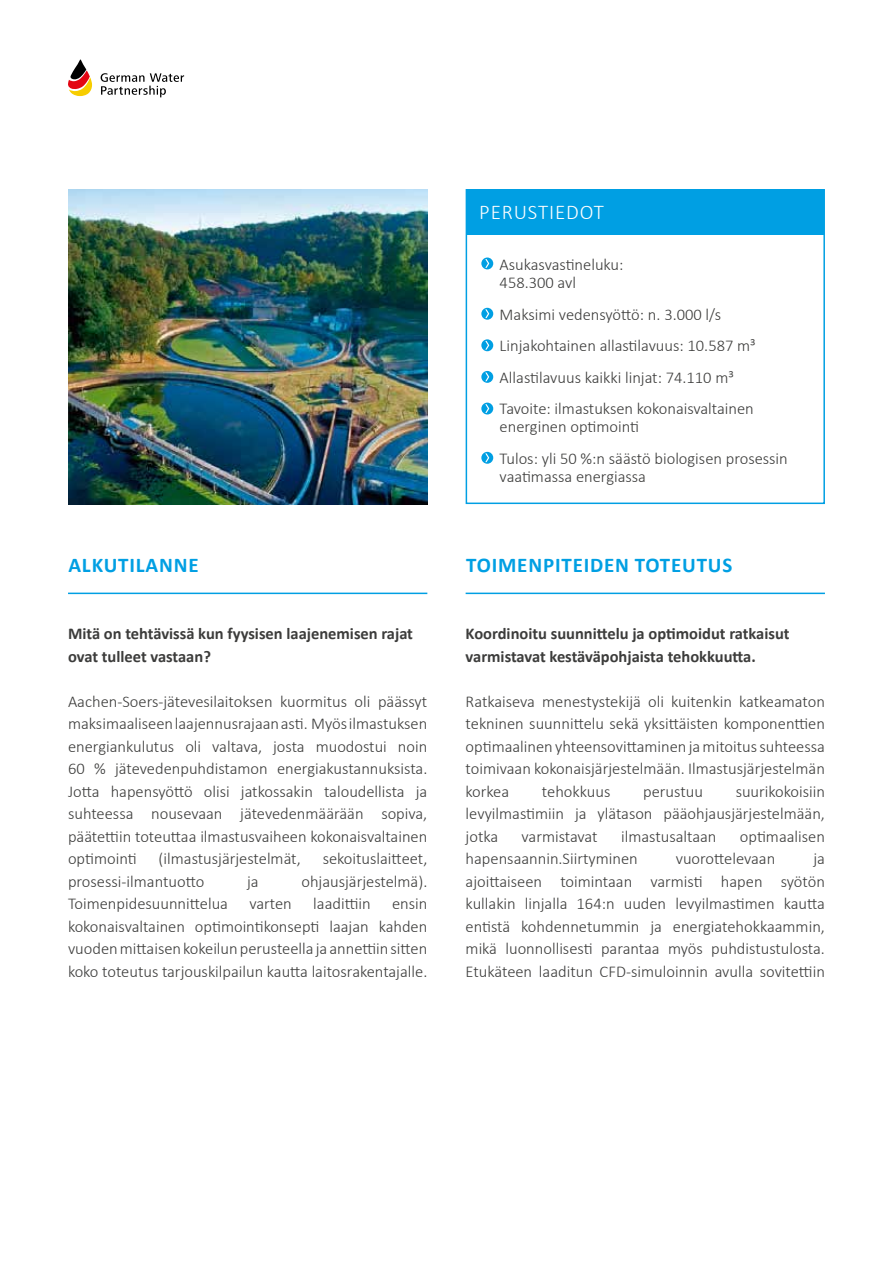
<style>
.page{position:relative;width:893px;height:1263px;background:#fff}
.page>*{position:absolute;margin:0;border:0;box-sizing:border-box;transform-origin:0 0}
.t1{font:700 21px "Calibri";letter-spacing:.04em;color:#009fe3}
.t2{font:300 21px "Calibri";letter-spacing:.04em;color:#fff}
.t3{font:300 16.5px/22.5px "Calibri";color:#3c3c3b;text-align:justify}
.t4{font:700 16.5px/22.5px "Calibri";color:#3c3c3b}
</style>
<div class="page">
<svg style="left:101px;top:73px;width:83px;height:24px"></svg>
<svg style="left:68px;top:60px;width:24px;height:36px"></svg>
<hr style="left:466px;top:593px;width:359px;height:1px;background:#009fe3">
<hr style="left:68px;top:593px;width:359px;height:1px;background:#009fe3">
<div style="left:466px;top:189px;width:359px;height:315px;border:2px solid #009fe3"></div>
<img style="left:68px;top:189px;width:359px;height:315px">
<div style="left:466px;top:189px;width:358px;height:45px;background:#009fe3"></div>
<svg style="left:481px;top:257px;width:12px;height:12px"></svg>
<svg style="left:485px;top:259px;width:4px;height:9px"></svg>
<svg style="left:481px;top:308px;width:12px;height:12px"></svg>
<svg style="left:485px;top:309px;width:4px;height:9px"></svg>
<svg style="left:481px;top:339px;width:12px;height:12px"></svg>
<svg style="left:485px;top:341px;width:4px;height:9px"></svg>
<svg style="left:481px;top:371px;width:12px;height:12px"></svg>
<svg style="left:485px;top:372px;width:4px;height:9px"></svg>
<div style="left:481px;top:403px;width:12px;height:11px;background:#009fe3;border-radius:50%"></div>
<svg style="left:485px;top:404px;width:4px;height:9px"></svg>
<svg style="left:481px;top:452px;width:12px;height:12px"></svg>
<svg style="left:485px;top:453px;width:4px;height:9px"></svg>
<p class="t2" style="left:479px;top:199px;width:126px">PERUSTIEDOT</p>
<p class="t3" style="left:500px;top:255px;width:125px;line-height:18px">Asukasvastineluku:<br>458.300 avl</p>
<p class="t3" style="left:500px;top:298px;width:258px;line-height:31.5px;text-align:left">Maksimi vedensyöttö: n. 3.000 l/s Linjakohtainen allastilavuus: 10.587 m³<br>Allastilavuus kaikki linjat: 74.110 m³<br>Tavoite: ilmastuksen kokonaisvaltainen</p>
<p class="t3" style="left:500px;top:411px;width:290px;line-height:31.5px">energinen optimointi<br>Tulos: yli 50 %:n säästö biologisen prosessin</p>
<p class="t3" style="left:500px;top:465px;width:148px">vaatimassa energiassa</p>
<p class="t1" style="left:68px;top:551px;width:132px">ALKUTILANNE</p>
<p class="t1" style="left:466px;top:551px;width:268px">TOIMENPITEIDEN TOTEUTUS</p>
<p class="t4" style="left:68px;top:622px;width:346px">Mitä on tehtävissä kun fyysisen laajenemisen rajat ovat tulleet vastaan?</p>
<p class="t4" style="left:466px;top:622px;width:325px">Koordinoitu suunnittelu ja optimoidut ratkaisut varmistavat kestäväpohjaista tehokkuutta.</p>
<p class="t3" style="left:68px;top:690px;width:361px">Aachen-Soers-jätevesilaitoksen kuormitus oli päässyt maksimaaliseen laajennusrajaan asti. Myös ilmastuksen energiankulutus oli valtava, josta muodostui noin 60 % jätevedenpuhdistamon energiakustannuksista.<br>Jotta hapensyöttö olisi jatkossakin taloudellista ja suhteessa nousevaan jätevedenmäärään sopiva, päätettiin toteuttaa ilmastusvaiheen kokonaisvaltainen optimointi</p>
<p class="t3" style="left:159px;top:847px;width:144px">(ilmastusjärjestelmät,</p>
<p class="t3" style="left:323px;top:847px;width:106px">sekoituslaitteet,</p>
<p class="t3" style="left:68px;top:870px;width:138px">prosessi-ilmantuotto</p>
<p class="t3" style="left:247px;top:870px;width:13px">ja</p>
<p class="t3" style="left:301px;top:870px;width:127px">ohjausjärjestelmä).</p>
<p class="t3" style="left:68px;top:892px;width:162px">Toimenpidesuunnittelua</p>
<p class="t3" style="left:249px;top:892px;width:44px">varten</p>
<p class="t3" style="left:313px;top:892px;width:59px">laadittiin</p>
<p class="t3" style="left:68px;top:892px;width:361px;text-indent:324px">ensin kokonaisvaltainen optimointikonsepti laajan kahden vuoden mittaisen kokeilun perusteella ja annettiin sitten koko toteutus tarjouskilpailun kautta laitosrakentajalle.</p>
<p class="t3" style="left:466px;top:690px;width:361px">Ratkaiseva menestystekijä oli kuitenkin katkeamaton tekninen suunnittelu sekä yksittäisten komponenttien optimaalinen yhteensovittaminen ja mitoitus suhteessa toimivaan kokonaisjärjestelmään. Ilmastusjärjestelmän korkea</p>
<p class="t3" style="left:466px;top:780px;width:361px;text-indent:270px">suurikokoisiin levyilmastimiin ja ylätason pääohjausjärjestelmään, jotka</p>
<p class="t3" style="left:542px;top:780px;width:70px">tehokkuus</p>
<p class="t3" style="left:643px;top:780px;width:61px">perustuu</p>
<p class="t3" style="left:522px;top:825px;width:78px">varmistavat</p>
<p class="t3" style="left:621px;top:825px;width:97px">ilmastusaltaan</p>
<p class="t3" style="left:740px;top:825px;width:87px">optimaalisen</p>
<p class="t3" style="left:466px;top:847px;width:174px">hapensaannin.Siirtyminen</p>
<p class="t3" style="left:676px;top:847px;width:101px">vuorottelevaan</p>
<p class="t3" style="left:466px;top:847px;width:361px;text-indent:348px">ja ajoittaiseen toimintaan varmisti hapen syötön kullakin linjalla 164:n uuden levyilmastimen kautta entistä kohdennetummin ja energiatehokkaammin, mikä luonnollisesti parantaa myös puhdistustulosta.<br>Etukäteen laaditun CFD-simuloinnin avulla sovitettiin</p>
</div>
